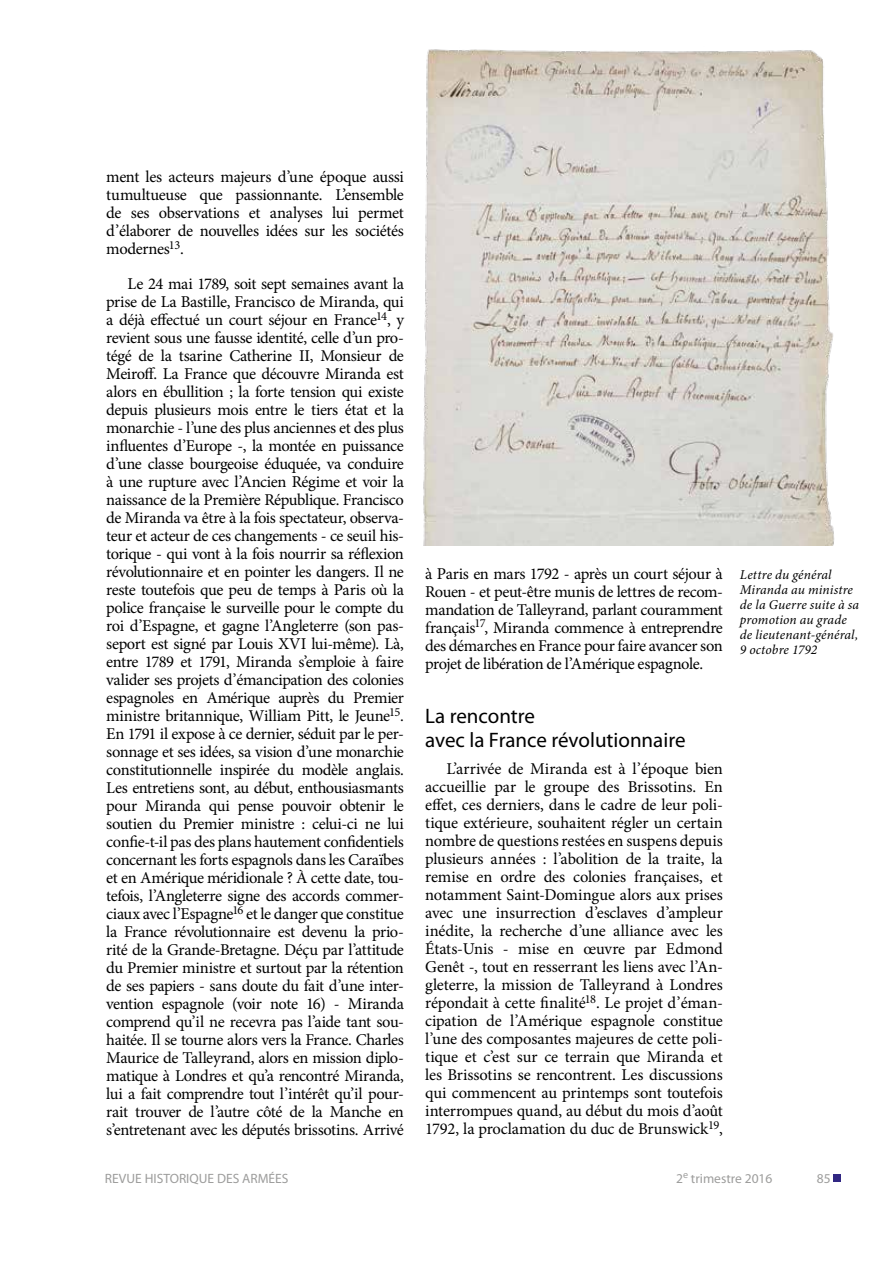
<style>
.page{position:relative;width:893px;height:1263px;background:#fff}
.page>*{position:absolute;margin:0;border:0;box-sizing:border-box;transform-origin:0 0}
.t1{font:21px/24px "Myriad Pro";color:#000}
.t2{font:16.5px/18px "Minion Pro";letter-spacing:-.02em;color:#000;text-align:justify}
.t3{font:italic 13.5px/15px "Minion Pro";letter-spacing:.005em;color:#000}
.t4{font:13.5px "Myriad Pro";color:#9d9d9c}
</style>
<div class="page">
<img style="left:423px;top:49px;width:412px;height:496px">
<div style="left:833px;top:1175px;width:7px;height:7px;background:#312783"></div>
<p class="t2" style="left:106px;top:168px;width:299px">ment les acteurs majeurs d’une époque aussi tumultueuse que passionnante. L’ensemble de ses observations et analyses lui permet d’élaborer de nouvelles idées sur les sociétés modernes<sup>13</sup>.</p>
<p class="t2" style="left:106px;top:275px;width:299px;text-indent:21px">Le 24 mai 1789, soit sept semaines avant la prise de La Bastille, Francisco de Miranda, qui a déjà effectué un court séjour en France<sup>14</sup>, y revient sous une fausse identité, celle d’un pro&shy;tégé de la tsarine Catherine II, Monsieur de Meiroff. La France que découvre Miranda est alors en ébullition ; la forte tension qui existe depuis plusieurs mois entre le tiers état et la monarchie - l’une des plus anciennes et des plus influentes d’Europe -, la montée en puissance d’une classe bourgeoise éduquée, va conduire à une rupture avec l’Ancien Régime et voir la naissance de la Première République. Francisco de Miranda va être à la fois spectateur, observa&shy;teur et acteur de ces changements - ce seuil his&shy;torique - qui vont à la fois nourrir sa réflexion révolutionnaire et en pointer les dangers. Il ne reste toutefois que peu de temps à Paris où la police française le surveille pour le compte du roi d’Espagne, et gagne l’Angleterre (son pas&shy;seport est signé par Louis XVI lui-même). Là, entre 1789 et 1791, Miranda s’emploie à faire valider ses projets d’émancipation des colonies espagnoles en Amérique auprès du Premier ministre britannique, William Pitt, le Jeune<sup>15</sup>.<br>En 1791 il expose à ce dernier, séduit par le per&shy;sonnage et ses idées, sa vision d’une monarchie constitutionnelle inspirée du modèle anglais.<br>Les entretiens sont, au début, enthousiasmants pour Miranda qui pense pouvoir obtenir le soutien du Premier ministre : celui-ci ne lui confie-t-il pas des plans hautement confidentiels concernant les forts espagnols dans les Caraïbes et en Amérique méridionale ? À cette date, tou&shy;tefois, l’Angleterre signe des accords commer&shy;ciaux avec l’Espagne<sup>16</sup> et le danger que constitue la France révolutionnaire est devenu la prio&shy;rité de la Grande-Bretagne. Déçu par l’attitude du Premier ministre et surtout par la rétention de ses papiers - sans doute du fait d’une inter&shy;vention espagnole (voir note 16) - Miranda comprend qu’il ne recevra pas l’aide tant sou&shy;haitée. Il se tourne alors vers la France. Charles Maurice de Talleyrand, alors en mission diplo&shy;matique à Londres et qu’a rencontré Miranda, lui a fait comprendre tout l’intérêt qu’il pour&shy;rait trouver de l’autre côté de la Manche en s’entretenant avec les députés brissotins. Arrivé</p>
<p class="t2" style="left:425px;top:564px;width:299px">à Paris en mars 1792 - après un court séjour à Rouen - et peut-être munis de lettres de recom&shy;mandation de Talleyrand, parlant couramment français<sup>17</sup>, Miranda commence à entreprendre des démarches en France pour faire avancer son projet de libération de l’Amérique espagnole.</p>
<p class="t1" style="left:425px;top:704px;width:262px">La rencontre<br>avec la France révolutionnaire</p>
<p class="t2" style="left:425px;top:760px;width:299px;text-indent:21px">L’arrivée de Miranda est à l’époque bien accueillie par le groupe des Brissotins. En effet, ces derniers, dans le cadre de leur poli&shy;tique extérieure, souhaitent régler un certain nombre de questions restées en suspens depuis plusieurs années : l’abolition de la traite, la remise en ordre des colonies françaises, et notamment Saint-Domingue alors aux prises avec une insurrection d’esclaves d’ampleur inédite, la recherche d’une alliance avec les États-Unis - mise en œuvre par Edmond Genêt -, tout en resserrant les liens avec l’An&shy;gleterre, la mission de Talleyrand à Londres répondait à cette finalité<sup>18</sup>. Le projet d’éman&shy;cipation de l’Amérique espagnole constitue l’une des composantes majeures de cette poli&shy;tique et c’est sur ce terrain que Miranda et les Brissotins se rencontrent. Les discussions qui commencent au printemps sont toutefois interrompues quand, au début du mois d’août 1792, la proclamation du duc de Brunswick<sup>19</sup>,</p>
<p class="t3" style="left:740px;top:567px;width:121px">Lettre du général<br>Miranda au ministre de la Guerre suite à sa promotion au grade de lieutenant-général,<br>9 octobre 1792</p>
<p class="t4" style="left:105px;top:1170px;width:185px">REVUE HISTORIQUE DES ARMÉES</p>
<p class="t4" style="left:676px;top:1170px;width:98px">2<sup>e</sup> trimestre 2016</p>
<p class="t4" style="left:817px;top:1170px;width:15px">85</p>
</div>
